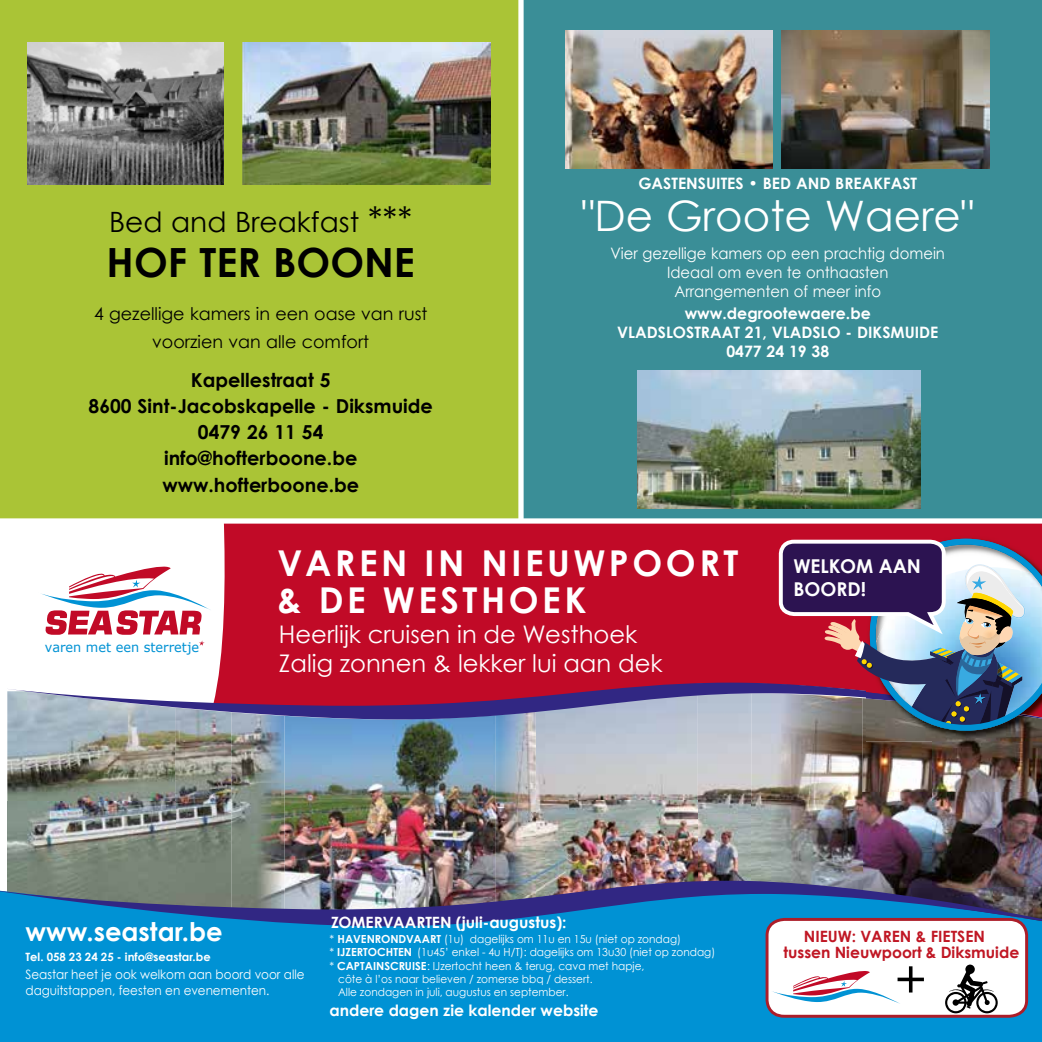
<style>
.page{position:relative;width:1042px;height:1042px;background:#fff}
.page>*{position:absolute;margin:0;border:0;box-sizing:border-box;transform-origin:0 0}
.t1{font:53.38px "Century Gothic";color:#000}
.t2{font:42px "Century Gothic";color:#fff}
.t3{font:700 40.25px "Century Gothic";color:#000}
.t4{font:700 35.52px/36.4px "Century Gothic";letter-spacing:.1em;color:#fff}
.t5{font:28px "Century Gothic";color:#000}
.t6{font:700 25.72px "Century Gothic";color:#fff}
.t7{font:24.32px/29.1px "Century Gothic";color:#fff}
.t8{font:700 19.25px/26.2px "Century Gothic";color:#000;text-align:center}
.t9{font:700 19.07px/23.6px "Century Gothic";color:#fff}
.t10{font:17.5px/28.3px "Century Gothic";color:#000;text-align:center}
.t11{font:700 15.75px/18.9px "Century Gothic";color:#fff;text-align:center}
.t12{font:15.75px/18.9px "Century Gothic";color:#fff;text-align:center;scale:.94 1}
.t13{font:700 15.58px "Century Gothic";color:#fff}
.t14{font:700 15.58px/16.3px "Century Gothic";color:#c01724}
.t15{font:13.12px "Verdana";color:#0092d4}
.t16{font:12.95px/15.6px "Century Gothic";color:#fff;scale:.93 1}
.t17{font:700 11.38px "Century Gothic";color:#fff}
.t18{font:11.03px "Century Gothic";color:#fff}
.t19{font:11.03px "Century Gothic";color:#fff;scale:.95 1}
.s1{font-size:35px}
.s2{font-weight:700}
</style>
<div class="page">
<div style="left:521px;top:0;width:521px;height:521px;background:#3a8e97"></div>
<img style="left:566px;top:31px;width:206px;height:137px">
<img style="left:781px;top:31px;width:209px;height:137px">
<img style="left:637px;top:371px;width:283px;height:137px">
<div style="left:0;top:0;width:521px;height:521px;background:#aac436"></div>
<img style="left:27px;top:42px;width:197px;height:143px">
<img style="left:242px;top:42px;width:249px;height:143px">
<div style="left:518px;top:0;width:5px;height:521px;background:#fff"></div>
<img style="left:285px;top:726px;width:211px;height:155px">
<img style="left:536px;top:726px;width:161px;height:155px">
<img style="left:697px;top:726px;width:165px;height:155px">
<img style="left:496px;top:726px;width:40px;height:155px">
<img style="left:862px;top:730px;width:70px;height:151px">
<img style="left:932px;top:741px;width:110px;height:140px">
<img style="left:7px;top:725px;width:168px;height:156px">
<img style="left:175px;top:726px;width:56px;height:155px">
<img style="left:231px;top:726px;width:54px;height:155px">
<div style="left:0;top:933px;width:1042px;height:109px;background:#0092d4"></div>
<img style="left:0;top:881px;width:1042px;height:52px">
<div style="left:9px;top:524px;width:1033px;height:202px;background:#c10a27"></div>
<svg style="left:7px;top:682px;width:817px;height:43px;background:#8e638b"></svg>
<img style="left:866px;top:730px;width:176px;height:11px">
<img style="left:866px;top:535px;width:176px;height:4px">
<svg style="left:824px;top:539px;width:218px;height:191px;background:#858497"></svg>
<div style="left:767px;top:919px;width:259px;height:97px;background:#fff;border-radius:17px"></div>
<div style="left:765px;top:918px;width:263px;height:99px;border:3px solid #ac1d29;border-radius:17px"></div>
<svg style="left:945px;top:964px;width:52px;height:49px"></svg>
<svg style="left:772px;top:971px;width:128px;height:33px"></svg>
<svg style="left:7px;top:524px;width:230px;height:181px"></svg>
<div style="left:781px;top:542px;width:163px;height:72px;background:#2c1351;border-radius:13px"></div>
<div style="left:779px;top:540px;width:166px;height:76px;border:4px solid #fff;border-radius:13px"></div>
<div style="left:0;top:518px;width:1042px;height:5px;background:#fff"></div>
<h3 class="t5" style="left:109px;top:202px;width:305px">Bed and Breakfast <span class="s1">***</span></h3>
<h3 class="t3" style="left:107px;top:232px;width:310px">HOF TER BOONE</h3>
<h3 class="t10" style="left:94px;top:299px;width:335px">4 gezellige kamers in een oase van rust voorzien van alle comfort</h3>
<h3 class="t8" style="left:89px;top:366px;width:346px">Kapellestraat 5<br>8600 Sint-Jacobskapelle - Diksmuide<br>0479 26 11 54<br>info@hofterboone.be www.hofterboone.be</h3>
<h3 class="t11" style="left:638px;top:173px;width:280px">GASTENSUITES • BED AND BREAKFAST</h3>
<h2 class="t2" style="left:582px;top:186px;width:394px">"De Groote Waere"</h2>
<h3 class="t12" style="left:610px;top:244px;width:357px">Vier gezellige kamers op een prachtig domein<br>Ideaal om even te onthaasten<br>Arrangementen of meer info</h3>
<h3 class="t11" style="left:617px;top:303px;width:323px">www.degrootewaere.be<br>VLADSLOSTRAAT 21, VLADSLO - DIKSMUIDE<br>0477 24 19 38</h3>
<p class="t15" style="left:45px;top:638px;width:156px">varen met een sterretje</p>
<h3 class="t4" style="left:277px;top:544px;width:462px">VAREN IN NIEUWPOORT &amp; DE WESTHOEK</h3>
<h3 class="t7" style="left:279px;top:619px;width:385px">Heerlijk cruisen in de Westhoek<br>Zalig zonnen &amp; lekker lui aan dek</h3>
<h3 class="t9" style="left:793px;top:553px;width:129px">WELKOM AAN<br>BOORD!</h3>
<h3 class="t6" style="left:25px;top:911px;width:199px">www.seastar.be</h3>
<p class="t17" style="left:25px;top:948px;width:187px">Tel. 058 23 24 25 - info@seastar.be</p>
<p class="t16" style="left:25px;top:966px;width:302px">Seastar heet je ook welkom aan boord voor alle daguitstappen, feesten en evenementen.</p>
<h3 class="t13" style="left:331px;top:911px;width:237px">ZOMERVAARTEN (juli-augustus):</h3>
<p class="t18" style="left:329px;top:931px;width:353px">* <span class="s2">HAVENRONDVAART</span> (1u) dagelijks om 11u en 15u (niet op zondag)</p>
<p class="t18" style="left:329px;top:944px;width:387px">* <span class="s2">IJZERTOCHTEN</span> (1u45’ enkel - 4u H/T): dagelijks om 13u30 (niet op zondag)</p>
<p class="t18" style="left:329px;top:958px;width:316px">* <span class="s2">CAPTAINSCRUISE</span>: IJzertocht heen &amp; terug, cava met hapje,</p>
<p class="t19" style="left:338px;top:971px;width:269px">côte à l’os naar believen / zomerse bbq / dessert.</p>
<p class="t19" style="left:338px;top:984px;width:244px">Alle zondagen in juli, augustus en september.</p>
<h3 class="t13" style="left:329px;top:998px;width:271px">andere dagen zie kalender website</h3>
<h3 class="t14" style="left:783px;top:927px;width:237px;text-indent:20px">NIEUW: VAREN &amp; FIETSEN tussen Nieuwpoort &amp; Diksmuide</h3>
<h1 class="t1" style="left:894px;top:942px;width:34px">+</h1>
</div>
